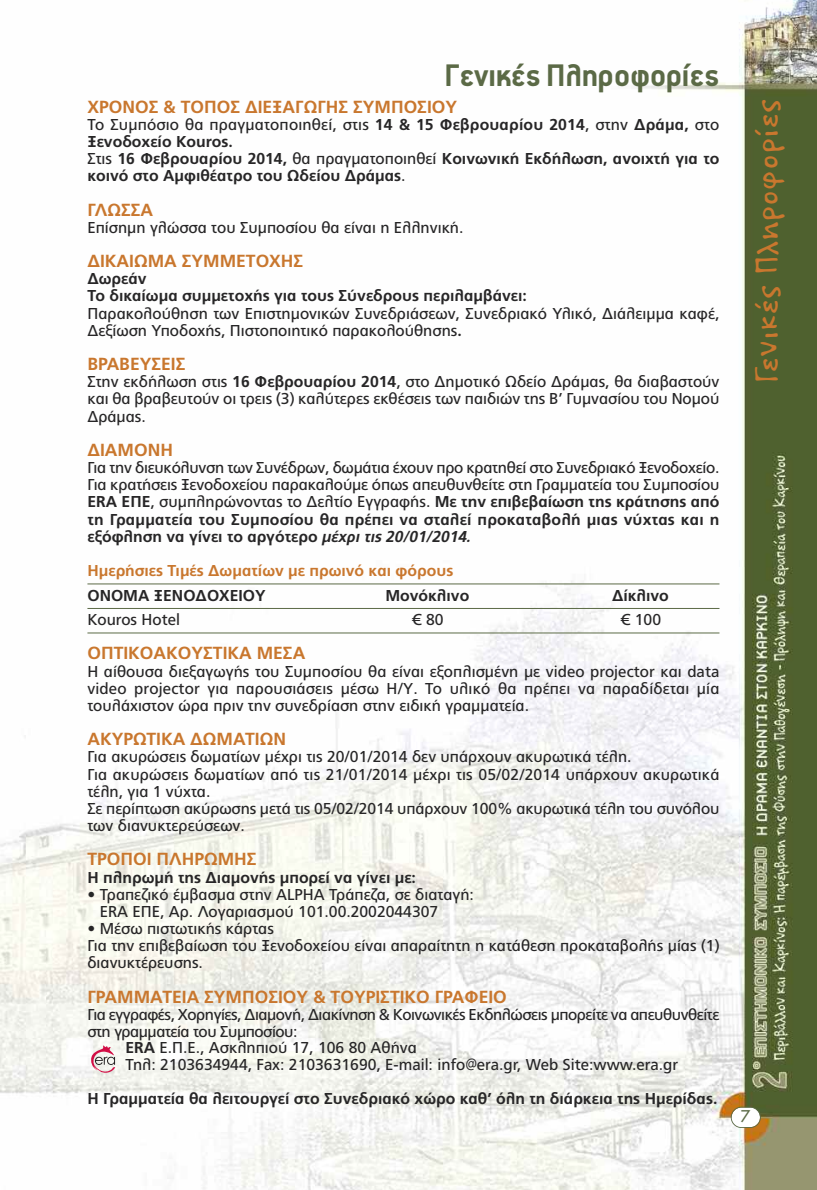
<style>
.page{position:relative;width:817px;height:1190px;background:#fff}
.page>*{position:absolute;margin:0;border:0;box-sizing:border-box;transform-origin:0 0}
.t1{font:300 35px "PF Papernote";letter-spacing:.045em;color:#c9772e}
.t2{font:700 35px "PF Premier Text";color:#5b6a46}
.t3{font:700 17.5px "PF Catalog";color:#c9772e}
.t4{font:15.75px/17.2px "PF Catalog";color:#272627}
.t5{font:700 15.75px/17.2px "PF Catalog";color:#272627}
.t6{font:15.75px "PF Catalog";letter-spacing:-.03em;color:#272627}
.t7{font:700 15.75px "PF Catalog";color:#c9772e}
.t8{font:15.75px "Art Futur H Medium";color:#5b6a46}
.s1{font-weight:400}
.s2{font-weight:700}
.s3{font-weight:700;font-style:italic}
</style>
<div class="page">
<img style="left:0;top:0;width:817px;height:1189px">
<div style="left:731px;top:1107px;width:29px;height:19px;background:#fff;border-radius:10px"></div>
<div style="left:731px;top:1106px;width:30px;height:21px;border:2px solid #5b6a46;border-radius:11px"></div>
<hr style="left:87px;top:583px;width:632px;height:1px;background:#5b6a46">
<hr style="left:87px;top:608px;width:632px;height:1px;background:#5b6a46">
<hr style="left:87px;top:632px;width:632px;height:1px;background:#5b6a46">
<svg style="left:91px;top:1045px;width:24px;height:27px"></svg>
<h1 class="t2" style="left:445px;top:58px;width:276px">Γενικές Πληροφορίες</h1>
<p class="t3" style="left:87px;top:96px;width:371px">ΧΡΟΝΟΣ &amp; ΤΟΠΟΣ ∆ΙΕΞΑΓΩΓΗΣ ΣΥΜΠΟΣΙΟΥ</p>
<p class="t5" style="left:87px;top:116px;width:633px"><span class="s1">Το Συµπόσιο θα πραγµατοποιηθεί, στις</span> 14 &amp; 15 Φεβρουαρίου 2014<span class="s1">, στην</span> ∆ράµα, <span class="s1">στο </span>Ξενοδοχείο Kouros.<br><span class="s1">Στις</span> 16 Φεβρουαρίου 2014, <span class="s1">θα πραγµατοποιηθεί</span> Κοινωνική Εκδήλωση, ανοιχτή για το κοινό στο Αµφιθέατρο του Ωδείου ∆ράµας<span class="s1">.</span></p>
<p class="t3" style="left:87px;top:199px;width:67px">ΓΛΩΣΣΑ</p>
<p class="t4" style="left:87px;top:219px;width:377px">Επίσηµη γλώσσα του Συµποσίου θα είναι η Ελληνική.</p>
<p class="t3" style="left:87px;top:251px;width:217px">∆ΙΚΑΙΩΜΑ ΣΥΜΜΕΤΟΧΗΣ</p>
<p class="t5" style="left:87px;top:270px;width:441px">∆ωρεάν<br>Το δικαίωµα συµµετοχής για τους Σύνεδρους περιλαµβάνει:</p>
<p class="t4" style="left:87px;top:304px;width:633px">Παρακολούθηση των Επιστηµονικών Συνεδριάσεων, Συνεδριακό Υλικό, ∆ιάλειµµα καφέ, ∆εξίωση Υποδοχής, Πιστοποιητικό παρακολούθησης<span class="s2">.</span></p>
<p class="t3" style="left:87px;top:353px;width:100px">ΒΡΑΒΕΥΣΕΙΣ</p>
<p class="t4" style="left:87px;top:373px;width:633px;text-align:justify">Στην εκδήλωση στις <span class="s2">16 Φεβρουαρίου 2014</span>, στο ∆ηµοτικό Ωδείο ∆ράµας, θα διαβαστούν και θα βραβευτούν οι τρεις (3) καλύτερες εκθέσεις των παιδιών της Β’ Γυµνασίου του Νοµού ∆ράµας.</p>
<p class="t3" style="left:87px;top:439px;width:87px">∆ΙΑΜΟΝΗ</p>
<p class="t4" style="left:87px;top:459px;width:633px;text-align:justify">Για την διευκόλυνση των Συνέδρων, δωµάτια έχουν προ κρατηθεί στο Συνεδριακό Ξενοδοχείο.<br>Για κρατήσεις Ξενοδοχείου παρακαλούµε όπως απευθυνθείτε στη Γραµµατεία του Συµποσίου <span class="s2">ERA ΕΠΕ</span>, συµπληρώνοντας το ∆ελτίο Εγγραφής. <span class="s2">Με την επιβεβαίωση της κράτησης από τη Γραµµατεία του Συµποσίου θα πρέπει να σταλεί προκαταβολή µιας νύχτας και η εξόφληση να γίνει το αργότερο</span> <span class="s3">µέχρι τις 20/01/2014.</span></p>
<p class="t7" style="left:87px;top:561px;width:367px">Ηµερήσιες Τιµές ∆ωµατίων µε πρωινό και φόρους</p>
<p class="t5" style="left:87px;top:586px;width:180px">ΟΝΟΜΑ ΞΕΝΟ∆ΟΧΕΙΟΥ</p>
<p class="t5" style="left:385px;top:586px;width:86px">Μονόκλινο</p>
<p class="t5" style="left:612px;top:586px;width:58px">∆ίκλινο</p>
<p class="t4" style="left:87px;top:611px;width:94px">Kouros Hotel</p>
<p class="t4" style="left:412px;top:611px;width:33px">€ 80</p>
<p class="t4" style="left:620px;top:611px;width:42px">€ 100</p>
<p class="t3" style="left:87px;top:643px;width:219px">ΟΠΤΙΚΟΑΚΟΥΣΤΙΚΑ ΜΕΣΑ</p>
<p class="t4" style="left:87px;top:662px;width:633px;text-align:justify">Η αίθουσα διεξαγωγής του Συµποσίου θα είναι εξοπλισµένη µε video projector και data video projector για παρουσιάσεις µέσω Η/Υ. Το υλικό θα πρέπει να παραδίδεται µία τουλάχιστον ώρα πριν την συνεδρίαση στην ειδική γραµµατεία.</p>
<p class="t3" style="left:87px;top:728px;width:200px">ΑΚΥΡΩΤΙΚΑ ∆ΩΜΑΤΙΩΝ</p>
<p class="t4" style="left:87px;top:748px;width:633px">Για ακυρώσεις δωµατίων µέχρι τις 20/01/2014 δεν υπάρχουν ακυρωτικά τέλη.<br>Για ακυρώσεις δωµατίων από τις 21/01/2014 µέχρι τις 05/02/2014 υπάρχουν ακυρωτικά τέλη, για 1 νύχτα.<br>Σε περίπτωση ακύρωσης µετά τις 05/02/2014 υπάρχουν 100% ακυρωτικά τέλη του συνόλου των διανυκτερεύσεων.</p>
<p class="t3" style="left:87px;top:848px;width:171px">ΤΡΟΠΟΙ ΠΛΗΡΩΜΗΣ</p>
<p class="t5" style="left:87px;top:868px;width:330px">Η πληρωµή της ∆ιαµονής µπορεί να γίνει µε:</p>
<p class="t4" style="left:100px;top:885px;width:376px;text-indent:-12px">• Τραπεζικό έµβασµα στην ALPHA Τράπεζα, σε διαταγή:<br>ERA ΕΠΕ, Αρ. Λογαριασµού 101.00.2002044307</p>
<p class="t4" style="left:87px;top:919px;width:633px">• Μέσω πιστωτικής κάρτας<br>Για την επιβεβαίωση του Ξενοδοχείου είναι απαραίτητη η κατάθεση προκαταβολής µίας (1) διανυκτέρευσης.</p>
<p class="t3" style="left:87px;top:986px;width:421px">ΓΡΑΜΜΑΤΕΙΑ ΣΥΜΠΟΣΙΟΥ &amp; ΤΟΥΡΙΣΤΙΚΟ ΓΡΑΦΕΙΟ</p>
<p class="t6" style="left:87px;top:1004px;width:633px">Για εγγραφές, Χορηγίες, ∆ιαµονή, ∆ιακίνηση &amp; Κοινωνικές Εκδηλώσεις µπορείτε να απευθυνθείτε</p>
<p class="t6" style="left:87px;top:1022px;width:212px">στη γραµµατεία του Συµποσίου:</p>
<p class="t4" style="left:125px;top:1038px;width:293px"><span class="s2">ERA</span> E.Π.Ε., Ασκληπιού 17, 106 80 Αθήνα</p>
<p class="t4" style="left:125px;top:1055px;width:554px">Τηλ: 2103634944, Fax: 2103631690, E-mail: info@era.gr, Web Site:www.era.gr</p>
<p class="t5" style="left:87px;top:1089px;width:631px">Η Γραµµατεία θα λειτουργεί στο Συνεδριακό χώρο καθ’ όλη τη διάρκεια της Ηµερίδας.</p>
<h1 class="t1" style="left:749px;top:383px;width:285px;rotate:-90deg">Γενικές Πληροφορίες</h1>
<p class="t8" style="left:741px;top:1107px;width:11px">7</p>
</div>
